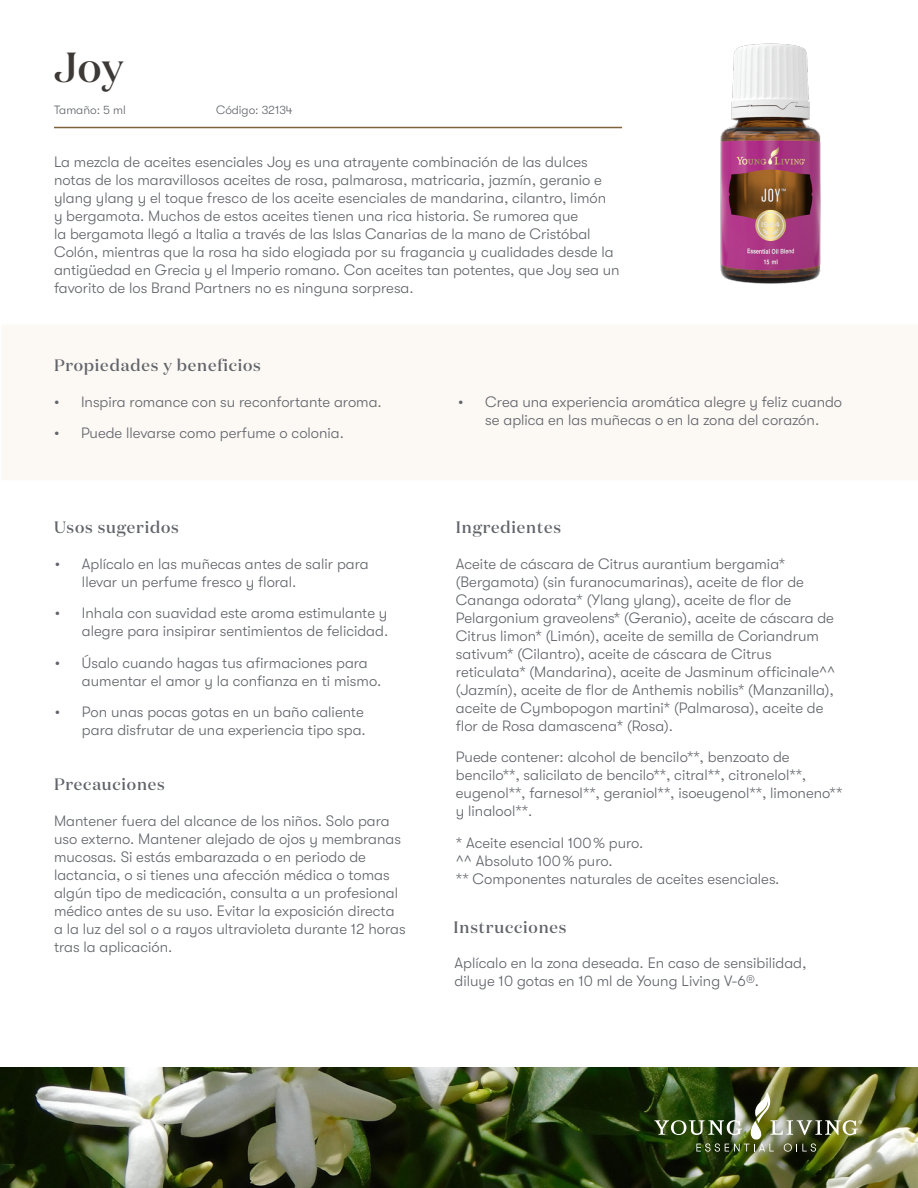
<style>
.page{position:relative;width:918px;height:1188px;background:#fff}
.page>*{position:absolute;margin:0;border:0;box-sizing:border-box;transform-origin:0 0}
.t1{font:500 42px "Domaine Display";color:#3d3936}
.t2{font:500 16.5px "Domaine Display";letter-spacing:.05em;color:#61646a}
.t3{font:300 15px/18px "GT Walsheim Pro";color:#61646a}
.t4{font:300 12px "GT Walsheim Pro";color:#61646a}
</style>
<div class="page">
<img style="left:0;top:1067px;width:918px;height:121px">
<div style="left:2px;top:325px;width:916px;height:155px;background:#fcf8f4"></div>
<img style="left:654px;top:1092px;width:208px;height:60px">
<hr style="left:54px;top:127px;width:568px;height:1px;background:#80623b">
<img style="left:720px;top:43px;width:101px;height:240px">
<h1 class="t1" style="left:54px;top:40px;width:71px">Joy</h1>
<p class="t4" style="left:54px;top:103px;width:73px">Tamaño: 5 ml</p>
<p class="t4" style="left:216px;top:103px;width:78px">Código: 32134</p>
<p class="t3" style="left:54px;top:153px;width:567px">La mezcla de aceites esenciales Joy es una atrayente combinación de las dulces notas de los maravillosos aceites de rosa, palmarosa, matricaria, jazmín, geranio e ylang ylang y el toque fresco de los aceite esenciales de mandarina, cilantro, limón<br>y bergamota. Muchos de estos aceites tienen una rica historia. Se rumorea que<br>la bergamota llegó a Italia a través de las Islas Canarias de la mano de Cristóbal Colón, mientras que la rosa ha sido elogiada por su fragancia y cualidades desde la antigüedad en Grecia y el Imperio romano. Con aceites tan potentes, que Joy sea un favorito de los Brand Partners no es ninguna sorpresa.</p>
<p class="t2" style="left:54px;top:354px;width:208px">Propiedades y beneficios</p>
<p class="t3" style="left:54px;top:393px;width:329px">• Inspira romance con su reconfortante aroma.</p>
<p class="t3" style="left:54px;top:424px;width:292px">• Puede llevarse como perfume o colonia.</p>
<p class="t2" style="left:54px;top:517px;width:126px">Usos sugeridos</p>
<p class="t3" style="left:82px;top:555px;width:288px;text-indent:-27px">• Aplícalo en las muñecas antes de salir para llevar un perfume fresco y floral.</p>
<p class="t3" style="left:55px;top:604px;width:335px;text-align:right">• Inhala con suavidad este aroma estimulante y alegre para insipirar sentimientos de felicidad.</p>
<p class="t3" style="left:82px;top:654px;width:301px;text-indent:-27px">• Úsalo cuando hagas tus afirmaciones para aumentar el amor y la confianza en ti mismo.</p>
<p class="t3" style="left:55px;top:703px;width:312px;text-align:right">• Pon unas pocas gotas en un baño caliente para disfrutar de una experiencia tipo spa.</p>
<p class="t2" style="left:54px;top:773px;width:112px">Precauciones</p>
<p class="t3" style="left:54px;top:812px;width:353px">Mantener fuera del alcance de los niños. Solo para uso externo. Mantener alejado de ojos y membranas mucosas. Si estás embarazada o en periodo de lactancia, o si tienes una afección médica o tomas algún tipo de medicación, consulta a un profesional médico antes de su uso. Evitar la exposición directa a la luz del sol o a rayos ultravioleta durante 12 horas tras la aplicación.</p>
<p class="t3" style="left:458px;top:393px;width:385px;text-align:center">• Crea una experiencia aromática alegre y feliz cuando se aplica en las muñecas o en la zona del corazón.</p>
<p class="t2" style="left:456px;top:516px;width:107px">Ingredientes</p>
<p class="t3" style="left:456px;top:555px;width:381px">Aceite de cáscara de Citrus aurantium bergamia* (Bergamota) (sin furanocumarinas), aceite de flor de Cananga odorata* (Ylang ylang), aceite de flor de Pelargonium graveolens* (Geranio), aceite de cáscara de Citrus limon* (Limón), aceite de semilla de Coriandrum sativum* (Cilantro), aceite de cáscara de Citrus reticulata* (Mandarina), aceite de Jasminum officinale^^ (Jazmín), aceite de flor de Anthemis nobilis* (Manzanilla), aceite de Cymbopogon martini* (Palmarosa), aceite de flor de Rosa damascena* (Rosa).</p>
<p class="t3" style="left:456px;top:748px;width:388px">Puede contener: alcohol de bencilo**, benzoato de bencilo**, salicilato de bencilo**, citral**, citronelol**, eugenol**, farnesol**, geraniol**, isoeugenol**, limoneno** y linalool**.</p>
<p class="t3" style="left:456px;top:834px;width:325px">* Aceite esencial 100 % puro.<br>^^ Absoluto 100 % puro.<br>** Componentes naturales de aceites esenciales.</p>
<p class="t2" style="left:454px;top:917px;width:114px">Instrucciones</p>
<p class="t3" style="left:455px;top:954px;width:353px">Aplícalo en la zona deseada. En caso de sensibilidad, diluye 10 gotas en 10 ml de Young Living V-6®.</p>
</div>
